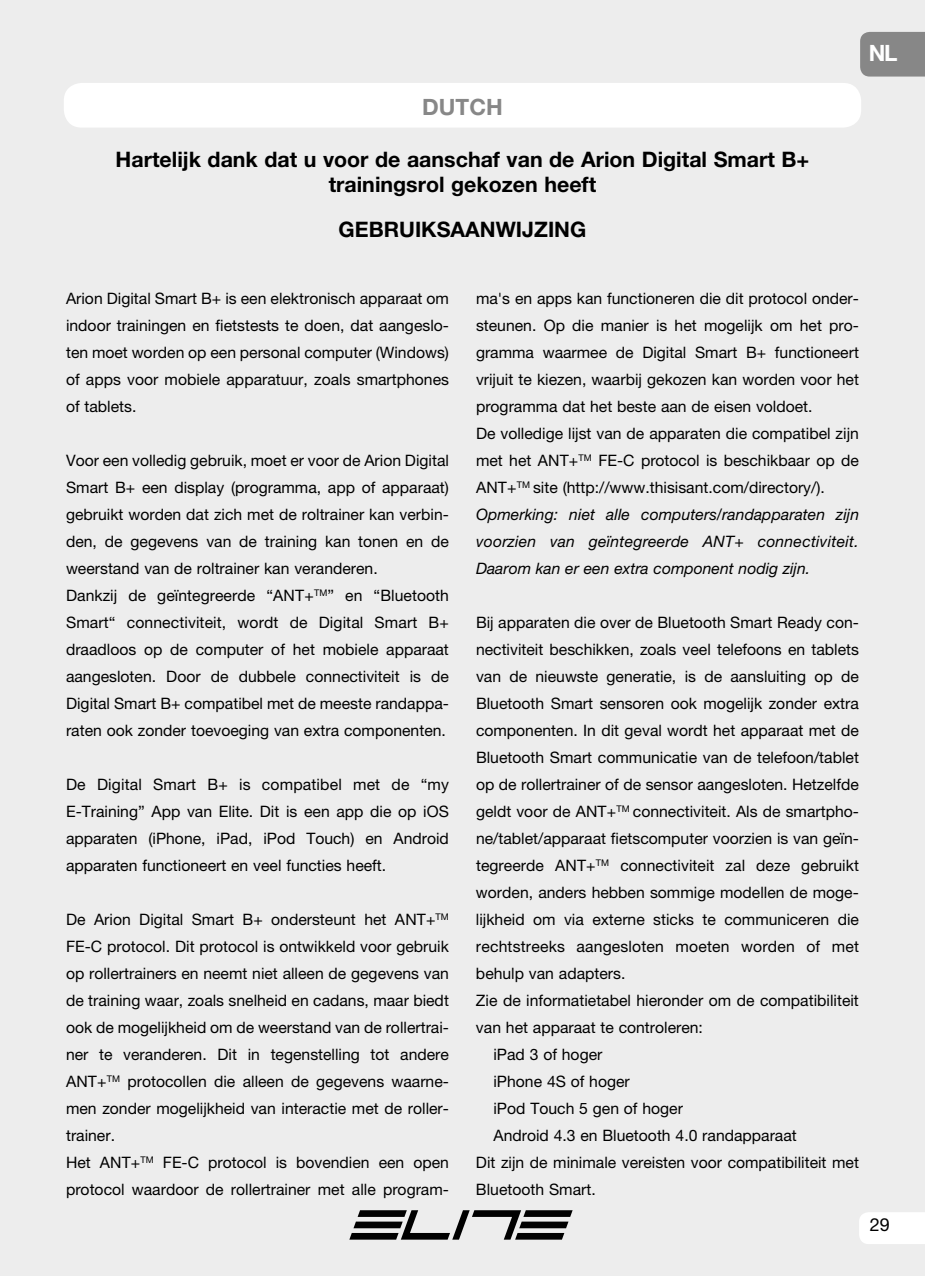
<style>
.page{position:relative;width:925px;height:1276px;background:#ededed}
.page>*{position:absolute;margin:0;border:0;box-sizing:border-box;transform-origin:0 0}
.t1{font:700 22.5px "Helvetica Neue LT Pro";color:#878787}
.t2{font:700 22.5px "Helvetica Neue LT Pro";color:#fff}
.t3{font:700 21.38px/25.7px "Helvetica Neue LT Pro";color:#000;text-align:center}
.t4{font:18px "Helvetica Neue LT Pro";color:#000}
.t5{font:15.75px/27px "Helvetica Neue LT Pro";color:#000}
.s1{font-style:italic}
</style>
<div class="page">
<svg style="left:349px;top:1210px;width:224px;height:29px"></svg>
<div style="left:859px;top:1212px;width:66px;height:32px;background:#fff"></div>
<div style="left:860px;top:32px;width:65px;height:45px;background:#878787"></div>
<div style="left:64px;top:83px;width:797px;height:45px;background:#fff;border-radius:18px"></div>
<h1 class="t1" style="left:422px;top:93px;width:82px">DUTCH</h1>
<h2 class="t3" style="left:116px;top:146px;width:695px">Hartelijk dank dat u voor de aanschaf van de Arion Digital Smart B+ trainingsrol gekozen heeft</h2>
<h2 class="t3" style="left:339px;top:216px;width:249px">GEBRUIKSAANWIJZING</h2>
<h1 class="t2" style="left:869px;top:39px;width:30px">NL</h1>
<p class="t5" style="left:66px;top:284px;width:384px;text-align:justify">Arion Digital Smart B+ is een elektronisch apparaat om indoor trainingen en fietstests te doen, dat aangeslo&shy;ten moet worden op een personal computer (Windows) of apps voor mobiele apparatuur, zoals smartphones of tablets.</p>
<p class="t5" style="left:66px;top:446px;width:384px">Voor een volledig gebruik, moet er voor de Arion Digital Smart B+ een display (programma, app of apparaat) gebruikt worden dat zich met de roltrainer kan verbin&shy;den, de gegevens van de training kan tonen en de weerstand van de roltrainer kan veranderen.<br>Dankzij de geïntegreerde “ANT+<sup>TM</sup>” en “Bluetooth Smart“ connectiviteit, wordt de Digital Smart B+ draadloos op de computer of het mobiele apparaat aangesloten. Door de dubbele connectiviteit is de Digital Smart B+ compatibel met de meeste randappa&shy;raten ook zonder toevoeging van extra componenten.</p>
<p class="t5" style="left:66px;top:770px;width:384px;text-align:justify">De Digital Smart B+ is compatibel met de “my E-Training” App van Elite. Dit is een app die op iOS apparaten (iPhone, iPad, iPod Touch) en Android apparaten functioneert en veel functies heeft.</p>
<p class="t5" style="left:66px;top:905px;width:384px">De Arion Digital Smart B+ ondersteunt het ANT+<sup>TM </sup>FE-C protocol. Dit protocol is ontwikkeld voor gebruik op rollertrainers en neemt niet alleen de gegevens van de training waar, zoals snelheid en cadans, maar biedt ook de mogelijkheid om de weerstand van de rollertrai&shy;ner te veranderen. Dit in tegenstelling tot andere ANT+<sup>TM</sup> protocollen die alleen de gegevens waarne&shy;men zonder mogelijkheid van interactie met de roller&shy;trainer.<br>Het ANT+<sup>TM</sup> FE-C protocol is bovendien een open protocol waardoor de rollertrainer met alle program-</p>
<p class="t5" style="left:476px;top:284px;width:385px">ma's en apps kan functioneren die dit protocol onder&shy;steunen. Op die manier is het mogelijk om het pro&shy;gramma waarmee de Digital Smart B+ functioneert vrijuit te kiezen, waarbij gekozen kan worden voor het programma dat het beste aan de eisen voldoet.<br>De volledige lijst van de apparaten die compatibel zijn met het ANT+<sup>TM</sup> FE-C protocol is beschikbaar op de ANT+<sup>TM</sup> site (http://www.thisisant.com/directory/).<br><span class="s1">Opmerking: niet alle computers/randapparaten zijn voorzien van geïntegreerde ANT+ connectiviteit.<br>Daarom kan er een extra component nodig zijn.</span></p>
<p class="t5" style="left:476px;top:608px;width:384px">Bij apparaten die over de Bluetooth Smart Ready con-</p>
<p class="t5" style="left:476px;top:635px;width:384px">nectiviteit beschikken, zoals veel telefoons en tablets</p>
<p class="t5" style="left:476px;top:662px;width:384px">van de nieuwste generatie, is de aansluiting op de</p>
<p class="t5" style="left:476px;top:689px;width:384px">Bluetooth Smart sensoren ook mogelijk zonder extra</p>
<p class="t5" style="left:476px;top:716px;width:384px">componenten. In dit geval wordt het apparaat met de</p>
<p class="t5" style="left:476px;top:743px;width:384px">Bluetooth Smart communicatie van de telefoon/tablet</p>
<p class="t5" style="left:476px;top:770px;width:384px">op de rollertrainer of de sensor aangesloten. Hetzelfde</p>
<p class="t5" style="left:476px;top:797px;width:384px">geldt voor de ANT+<sup>TM</sup> connectiviteit. Als de smartpho-</p>
<p class="t5" style="left:476px;top:824px;width:384px">ne/tablet/apparaat fietscomputer voorzien is van geïn-</p>
<p class="t5" style="left:476px;top:851px;width:384px">tegreerde ANT+<sup>TM</sup> connectiviteit zal deze gebruikt</p>
<p class="t5" style="left:476px;top:878px;width:384px">worden, anders hebben sommige modellen de moge-</p>
<p class="t5" style="left:476px;top:905px;width:384px">lijkheid om via externe sticks te communiceren die</p>
<p class="t5" style="left:476px;top:932px;width:384px">rechtstreeks aangesloten moeten worden of met</p>
<p class="t5" style="left:476px;top:959px;width:151px">behulp van adapters.</p>
<p class="t5" style="left:476px;top:986px;width:384px">Zie de informatietabel hieronder om de compatibiliteit</p>
<p class="t5" style="left:476px;top:1013px;width:228px">van het apparaat te controleren:</p>
<p class="t5" style="left:493px;top:1040px;width:110px">iPad 3 of hoger</p>
<p class="t5" style="left:493px;top:1067px;width:138px">iPhone 4S of hoger</p>
<p class="t5" style="left:493px;top:1094px;width:191px">iPod Touch 5 gen of hoger</p>
<p class="t5" style="left:493px;top:1121px;width:305px">Android 4.3 en Bluetooth 4.0 randapparaat</p>
<p class="t5" style="left:476px;top:1148px;width:384px">Dit zijn de minimale vereisten voor compatibiliteit met</p>
<p class="t5" style="left:476px;top:1175px;width:121px">Bluetooth Smart.</p>
<p class="t4" style="left:870px;top:1214px;width:22px">29</p>
</div>
